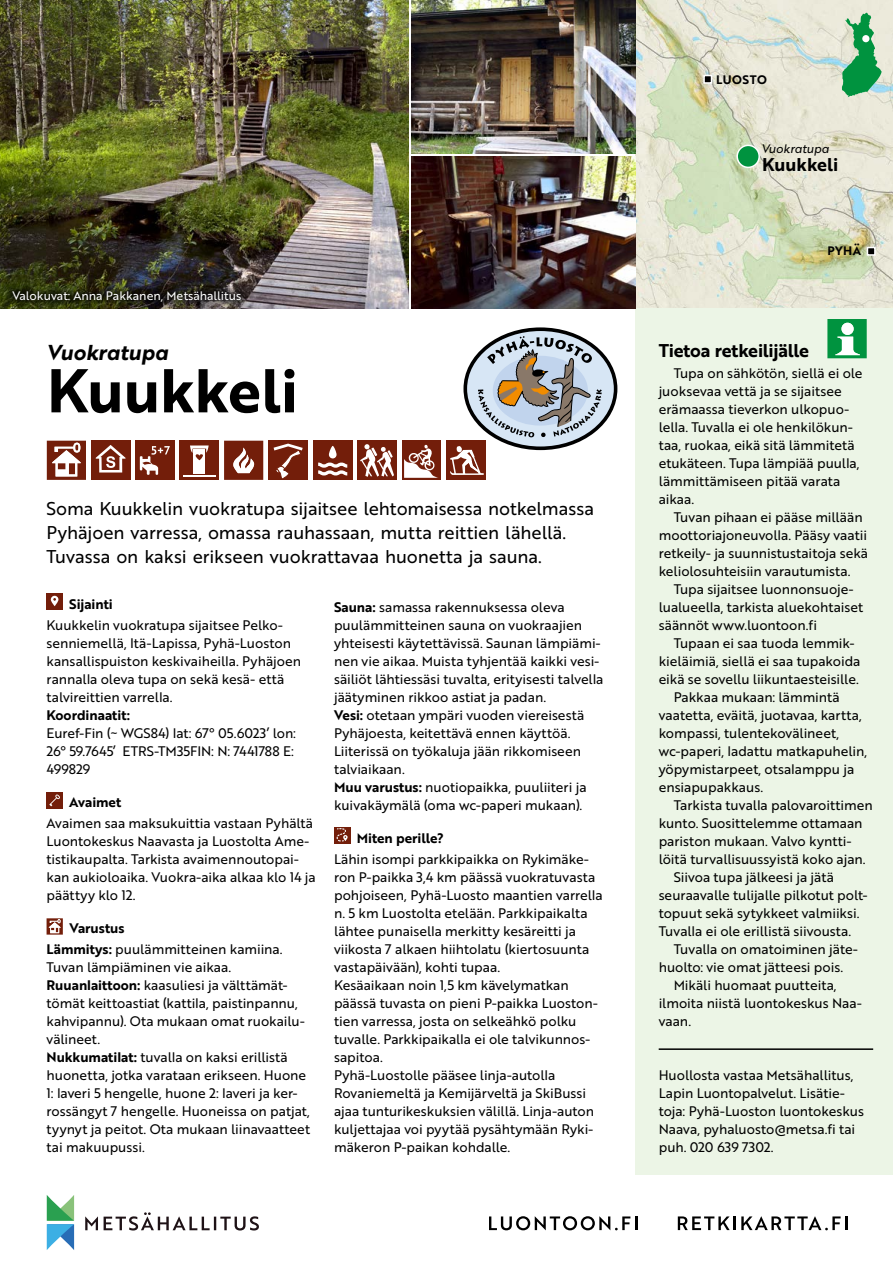
<style>
.page{position:relative;width:893px;height:1263px;background:#fff}
.page>*{position:absolute;margin:0;border:0;box-sizing:border-box;transform-origin:0 0}
.t1{font:60px "Brother 1816 Bold";letter-spacing:-.01em;color:#000}
.t2{font:21px "Brother 1816 Bold Italic";letter-spacing:.005em;color:#000}
.P_ingressi{font:18px/24px "Brother 1816 Regular";letter-spacing:-.005em;color:#000}
.t3{font:18px "Brother 1816 Bold";letter-spacing:-.01em;color:#000}
.P_leipäteksti_eisise{font:13.5px/18px "Brother 1816 Regular";color:#000}
.P_leipäteksti{font:13.5px/18px "Brother 1816 Regular";letter-spacing:-.005em;color:#000}
.H2_väliotsikko{font:13.5px "Brother 1816 Bold";color:#000}
.P_leipäteksti_eisise-2{font:13.5px "Brother 1816 Bold";color:#000}
.kuvateksti{font:12px "Brother 1816 Regular";color:#fff}
.t4{font:12px "Brother 1816 Bold";letter-spacing:.04em;color:#000}
.t5{font:12px "Brother 1816 Regular Italic";color:#000}
.s1{font-family:"Brother 1816 Bold"}
</style>
<div class="page">
<img style="left:635px;top:0;width:258px;height:308px">
<div style="left:635px;top:308px;width:258px;height:866px;background:#ecf5e6"></div>
<div style="left:47px;top:593px;width:16px;height:16px;background:#731e0a"></div>
<svg style="left:51px;top:596px;width:7px;height:10px"></svg>
<div style="left:47px;top:792px;width:16px;height:17px;background:#731e0a"></div>
<svg style="left:49px;top:794px;width:11px;height:13px"></svg>
<svg style="left:47px;top:918px;width:16px;height:17px"></svg>
<div style="left:334px;top:827px;width:16px;height:16px;background:#731e0a"></div>
<svg style="left:336px;top:828px;width:12px;height:14px"></svg>
<img style="left:0;top:0;width:408px;height:308px">
<div style="left:737px;top:145px;width:22px;height:22px;background:#00933f;border-radius:50%"></div>
<div style="left:736px;top:145px;width:24px;height:23px;border:2px solid #fff;border-radius:50%"></div>
<img style="left:411px;top:0;width:224px;height:153px">
<img style="left:411px;top:157px;width:224px;height:151px">
<svg style="left:827px;top:319px;width:40px;height:39px;background:#42ae70"></svg>
<hr style="left:659px;top:1048px;width:214px;height:2px;background:#000">
<svg style="left:842px;top:13px;width:40px;height:84px;background:#69b986"></svg>
<div style="left:862px;top:35px;width:7px;height:7px;background:#fff;border-radius:50%"></div>
<div style="left:4px;top:283px;width:245px;height:28px;background:#000;opacity:.75"></div>
<div style="left:704px;top:76px;width:7px;height:7px;background:#000"></div>
<div style="left:703px;top:75px;width:9px;height:9px;border:2px solid #fff"></div>
<div style="left:867px;top:247px;width:8px;height:8px;background:#000"></div>
<div style="left:867px;top:247px;width:9px;height:9px;border:2px solid #fff"></div>
<svg style="left:85px;top:1212px;width:174px;height:18px"></svg>
<svg style="left:47px;top:1195px;width:27px;height:55px"></svg>
<svg style="left:489px;top:1216px;width:148px;height:14px"></svg>
<svg style="left:678px;top:1216px;width:52px;height:14px"></svg>
<hr style="left:733px;top:1216px;width:3px;height:14px;background:#000">
<svg style="left:741px;top:1216px;width:106px;height:14px"></svg>
<div style="left:91px;top:441px;width:39px;height:39px;background:#731e0a"></div>
<svg style="left:96px;top:441px;width:35px;height:31px"></svg>
<div style="left:357px;top:441px;width:40px;height:39px;background:#731e0a"></div>
<svg style="left:360px;top:444px;width:34px;height:33px"></svg>
<div style="left:402px;top:441px;width:39px;height:39px;background:#731e0a"></div>
<svg style="left:404px;top:444px;width:34px;height:34px"></svg>
<div style="left:447px;top:441px;width:39px;height:39px;background:#731e0a"></div>
<svg style="left:450px;top:327px;width:167px;height:148px"></svg>
<svg style="left:47px;top:441px;width:39px;height:39px"></svg>
<svg style="left:224px;top:441px;width:39px;height:39px;background:#8c4636"></svg>
<div style="left:313px;top:441px;width:39px;height:39px;background:#731e0a"></div>
<svg style="left:318px;top:463px;width:29px;height:12px"></svg>
<svg style="left:329px;top:446px;width:8px;height:12px"></svg>
<div style="left:180px;top:441px;width:39px;height:39px;background:#731e0a"></div>
<hr style="left:183px;top:475px;width:33px;height:1px;background:#fff">
<div style="left:194px;top:449px;width:11px;height:25px;background:#fff"></div>
<svg style="left:190px;top:445px;width:19px;height:15px"></svg>
<div style="left:269px;top:441px;width:39px;height:39px;background:#731e0a"></div>
<svg style="left:274px;top:444px;width:29px;height:35px"></svg>
<div style="left:135px;top:441px;width:40px;height:39px;background:#731e0a"></div>
<svg style="left:139px;top:446px;width:31px;height:29px"></svg>
<p class="kuvateksti" style="left:13px;top:287px;width:230px">Valokuvat: Anna Pakkanen, Metsähallitus</p>
<p class="t2" style="left:47px;top:336px;width:123px">Vuokratupa</p>
<p class="t1" style="left:47px;top:345px;width:253px">Kuukkeli</p>
<p class="P_ingressi" style="left:47px;top:496px;width:549px">Soma Kuukkelin vuokratupa sijaitsee lehtomaisessa notkelmassa<br>Pyhäjoen varressa, omassa rauhassaan, mutta reittien lähellä.<br>Tuvassa on kaksi erikseen vuokrattavaa huonetta ja sauna.</p>
<h2 class="H2_väliotsikko" style="left:69px;top:594px;width:45px">Sijainti</h2>
<p class="P_leipäteksti_eisise" style="left:47px;top:616px;width:256px">Kuukkelin vuokratupa sijaitsee Pelko&shy;senniemellä, Itä-Lapissa, Pyhä-Luoston kansallispuiston keskivaiheilla. Pyhäjoen rannalla oleva tupa on sekä kesä- että talvireittien varrella.</p>
<p class="P_leipäteksti_eisise-2" style="left:47px;top:705px;width:85px">Koordinaatit:</p>
<p class="P_leipäteksti_eisise" style="left:47px;top:724px;width:251px">Euref-Fin (~ WGS84) lat: 67° 05.6023’ lon:<br>26° 59.7645’ ETRS-TM35FIN: N: 7441788 E:<br>499829</p>
<h2 class="H2_väliotsikko" style="left:69px;top:792px;width:54px">Avaimet</h2>
<p class="P_leipäteksti_eisise" style="left:47px;top:814px;width:268px">Avaimen saa maksukuittia vastaan Pyhältä</p>
<p class="P_leipäteksti_eisise" style="left:47px;top:832px;width:271px">Luontokeskus Naavasta ja Luostolta Ame&shy;tistikaupalta. Tarkista avaimennoutopai&shy;kan aukioloaika. Vuokra-aika alkaa klo 14 ja päättyy klo 12.</p>
<h2 class="H2_väliotsikko" style="left:69px;top:918px;width:57px">Varustus</h2>
<p class="P_leipäteksti_eisise" style="left:47px;top:940px;width:238px"><span class="s1">Lämmitys:</span> puulämmitteinen kamiina.<br>Tuvan lämpiäminen vie aikaa.</p>
<p class="P_leipäteksti_eisise" style="left:47px;top:976px;width:260px"><span class="s1">Ruuanlaittoon:</span> kaasuliesi ja välttämät&shy;tömät keittoastiat (kattila, paistinpannu, kahvipannu). Ota mukaan omat ruokailu&shy;välineet.</p>
<p class="P_leipäteksti_eisise" style="left:47px;top:1048px;width:265px"><span class="s1">Nukkumatilat:</span> tuvalla on kaksi erillistä huonetta, jotka varataan erikseen. Huone 1: laveri 5 hengelle, huone 2: laveri ja ker&shy;rossängyt 7 hengelle. Huoneissa on patjat, tyynyt ja peitot. Ota mukaan liinavaatteet tai makuupussi.</p>
<p class="P_leipäteksti_eisise" style="left:334px;top:598px;width:271px"><span class="s1">Sauna:</span> samassa rakennuksessa oleva puulämmitteinen sauna on vuokraajien yhteisesti käytettävissä. Saunan lämpiämi&shy;nen vie aikaa. Muista tyhjentää kaikki vesi&shy;säiliöt lähtiessäsi tuvalta, erityisesti talvella jäätyminen rikkoo astiat ja padan.</p>
<p class="P_leipäteksti_eisise" style="left:334px;top:706px;width:252px"><span class="s1">Vesi:</span> otetaan ympäri vuoden viereisestä Pyhäjoesta, keitettävä ennen käyttöä.<br>Liiterissä on työkaluja jään rikkomiseen talviaikaan.</p>
<p class="P_leipäteksti_eisise" style="left:334px;top:778px;width:254px"><span class="s1">Muu varustus:</span> nuotiopaikka, puuliiteri ja kuivakäymälä (oma wc-paperi mukaan).</p>
<h2 class="H2_väliotsikko" style="left:357px;top:828px;width:89px">Miten perille?</h2>
<p class="P_leipäteksti_eisise" style="left:334px;top:850px;width:270px">Lähin isompi parkkipaikka on Rykimäke&shy;ron P-paikka 3,4 km päässä vuokratuvasta pohjoiseen, Pyhä-Luosto maantien varrella n. 5 km Luostolta etelään. Parkkipaikalta lähtee punaisella merkitty kesäreitti ja viikosta 7 alkaen hiihtolatu (kiertosuunta vastapäivään), kohti tupaa.</p>
<p class="P_leipäteksti_eisise" style="left:334px;top:976px;width:266px">Kesäaikaan noin 1,5 km kävelymatkan päässä tuvasta on pieni P-paikka Luoston&shy;tien varressa, josta on selkeähkö polku tuvalle. Parkkipaikalla ei ole talvikunnos&shy;sapitoa.</p>
<p class="P_leipäteksti_eisise" style="left:334px;top:1066px;width:262px">Pyhä-Luostolle pääsee linja-autolla Rovaniemeltä ja Kemijärveltä ja SkiBussi ajaa tunturikeskuksien välillä. Linja-auton kuljettajaa voi pyytää pysähtymään Ryki&shy;mäkeron P-paikan kohdalle.</p>
<p class="t4" style="left:716px;top:70px;width:52px">LUOSTO</p>
<p class="t5" style="left:761px;top:140px;width:69px">Vuokratupa</p>
<h3 class="t3" style="left:762px;top:151px;width:78px">Kuukkeli</h3>
<p class="t4" style="left:827px;top:241px;width:35px">PYHÄ</p>
<p class="t3" style="left:659px;top:337px;width:152px">Tietoa retkeilijälle</p>
<p class="P_leipäteksti" style="left:659px;top:364px;width:205px;text-indent:15px">Tupa on sähkötön, siellä ei ole juoksevaa vettä ja se sijaitsee erämaassa tieverkon ulkopuo&shy;lella. Tuvalla ei ole henkilökun&shy;taa, ruokaa, eikä sitä lämmitetä etukäteen. Tupa lämpiää puulla, lämmittämiseen pitää varata aikaa.</p>
<p class="P_leipäteksti" style="left:659px;top:508px;width:211px;text-indent:15px">Tuvan pihaan ei pääse millään moottoriajoneuvolla. Pääsy vaatii retkeily- ja suunnistustaitoja sekä keliolosuhteisiin varautumista.</p>
<p class="P_leipäteksti" style="left:659px;top:580px;width:206px;text-indent:15px">Tupa sijaitsee luonnonsuoje&shy;lualueella, tarkista aluekohtaiset säännöt www.luontoon.fi</p>
<p class="P_leipäteksti" style="left:659px;top:634px;width:203px;text-indent:15px">Tupaan ei saa tuoda lemmik&shy;kieläimiä, siellä ei saa tupakoida eikä se sovellu liikuntaesteisille.</p>
<p class="P_leipäteksti" style="left:659px;top:688px;width:210px;text-indent:15px">Pakkaa mukaan: lämmintä vaatetta, eväitä, juotavaa, kartta, kompassi, tulentekovälineet, wc-paperi, ladattu matkapuhelin, yöpymistarpeet, otsalamppu ja ensiapupakkaus.</p>
<p class="P_leipäteksti" style="left:659px;top:796px;width:216px;text-indent:15px">Tarkista tuvalla palovaroittimen kunto. Suosittelemme ottamaan pariston mukaan. Valvo kyntti&shy;löitä turvallisuussyistä koko ajan.</p>
<p class="P_leipäteksti" style="left:659px;top:867px;width:210px;text-indent:15px">Siivoa tupa jälkeesi ja jätä seuraavalle tulijalle pilkotut polt&shy;topuut sekä sytykkeet valmiiksi.<br>Tuvalla ei ole erillistä siivousta.</p>
<p class="P_leipäteksti" style="left:659px;top:939px;width:201px;text-indent:15px">Tuvalla on omatoiminen jäte&shy;huolto: vie omat jätteesi pois.</p>
<p class="P_leipäteksti" style="left:659px;top:975px;width:205px;text-indent:15px">Mikäli huomaat puutteita, ilmoita niistä luontokeskus Naa&shy;vaan.</p>
<p class="P_leipäteksti_eisise" style="left:659px;top:1065px;width:207px">Huollosta vastaa Metsähallitus,<br>Lapin Luontopalvelut. Lisätie&shy;toja: Pyhä-Luoston luontokeskus<br>Naava, pyhaluosto@metsa.fi tai puh. 020 639 7302.</p>
</div>
